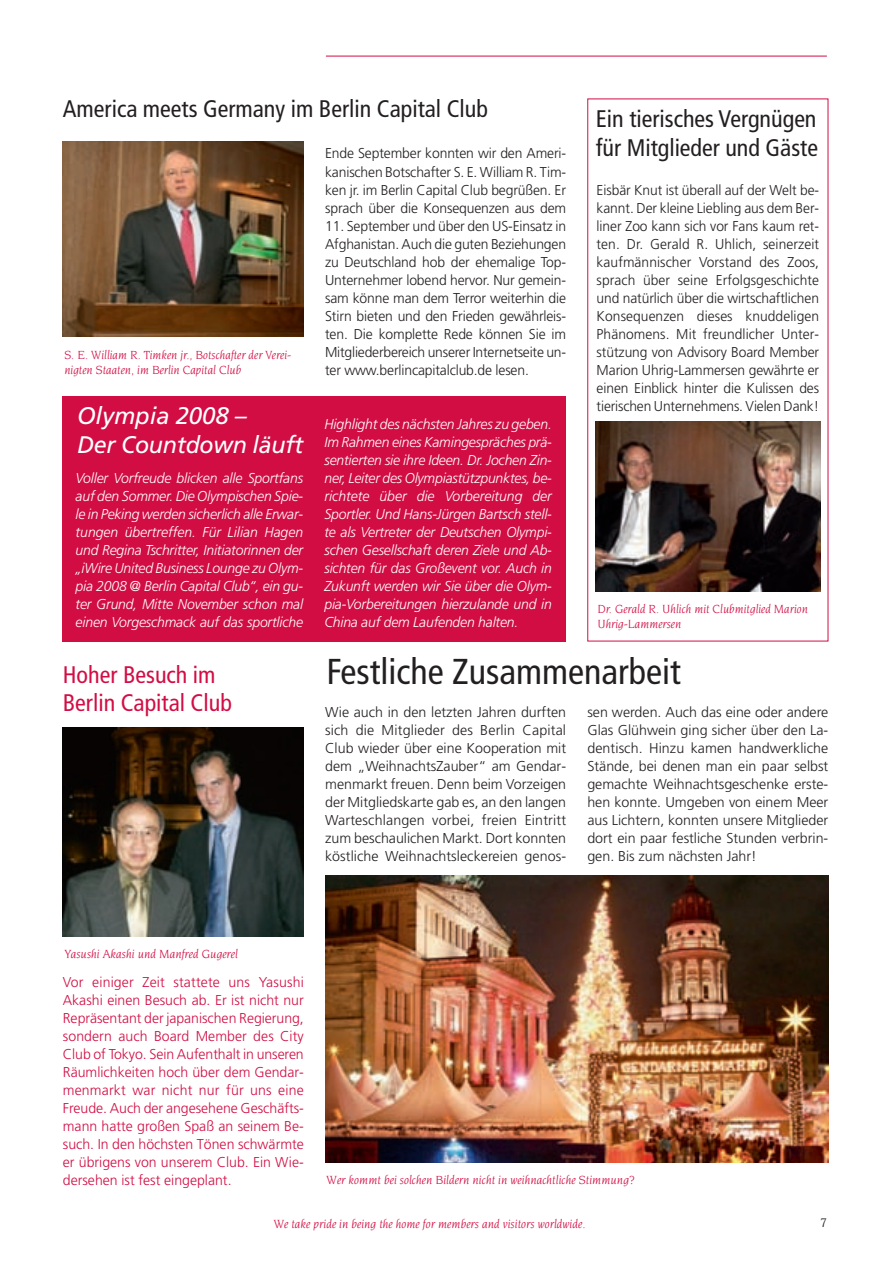
<style>
.page{position:relative;width:893px;height:1263px;background:#fff}
.page>*{position:absolute;margin:0;border:0;box-sizing:border-box;transform-origin:0 0}
.t1{font:condensed 36px "Frutiger";color:#231f20}
.t2{font:condensed 24px/28.8px "Frutiger";color:#231f20}
.t3{font:condensed 24px/28.8px "Frutiger";color:#d20d44}
.t4{font:italic 24px/28.8px "Frutiger";letter-spacing:-.01em;color:#fff}
.t5{font:300 14.25px/18px "Frutiger";letter-spacing:-.01em;color:#231f20;text-align:justify}
.t6{font:italic 300 14.25px/18px "Frutiger";letter-spacing:-.01em;color:#fff;text-align:justify}
.t7{font:300 14.25px/18px "Frutiger";color:#d20d44;text-align:justify}
.t8{font:13.5px "Novarese";color:#231f20}
.t9{font:italic 12.75px/15.3px "Novarese";color:#d20d44}
</style>
<div class="page">
<img style="left:62px;top:55px;width:767px;height:1108px">
<h2 class="t2" style="left:63px;top:96px;width:427px">America meets Germany im Berlin Capital Club</h2>
<p class="t9" style="left:64px;top:348px;width:229px">S. E. William R. Timken jr., Botschafter der Verei&shy;nigten Staaten, im Berlin Capital Club</p>
<h2 class="t4" style="left:77px;top:404px;width:228px">Olympia 2008 –<br>Der Countdown läuft</h2>
<p class="t6" style="left:76px;top:470px;width:229px">Voller Vorfreude blicken alle Sportfans auf den Sommer. Die Olympischen Spie&shy;le in Peking werden sicherlich alle Erwar&shy;tungen übertreffen. Für Lilian Hagen und Regina Tschritter, Initiatorinnen der „iWire United Business Lounge zu Olym&shy;pia 2008 @ Berlin Capital Club“, ein gu&shy;ter Grund, Mitte November schon mal einen Vorgeschmack auf das sportliche</p>
<p class="t5" style="left:325px;top:146px;width:242px">Ende September konnten wir den Ameri&shy;kanischen Botschafter S. E. William R. Tim&shy;ken jr. im Berlin Capital Club begrüßen. Er sprach über die Konsequenzen aus dem</p>
<p class="t5" style="left:325px;top:218px;width:242px">11. September und über den US-Einsatz in Afghanistan. Auch die guten Beziehungen zu Deutschland hob der ehemalige Top-Unternehmer lobend hervor. Nur gemein&shy;sam könne man dem Terror weiterhin die Stirn bieten und den Frieden gewährleis&shy;ten. Die komplette Rede können Sie im Mitgliederbereich unserer Internetseite un&shy;ter www.berlincapitalclub.de lesen.</p>
<p class="t6" style="left:324px;top:416px;width:229px">Highlight des nächsten Jahres zu geben.<br>Im Rahmen eines Kamingespräches prä&shy;sentierten sie ihre Ideen. Dr. Jochen Zin&shy;ner, Leiter des Olympiastützpunktes, be&shy;richtete über die Vorbereitung der Sportler. Und Hans-Jürgen Bartsch stell&shy;te als Vertreter der Deutschen Olympi&shy;schen Gesellschaft deren Ziele und Ab&shy;sichten für das Großevent vor. Auch in Zukunft werden wir Sie über die Olym&shy;pia-Vorbereitungen hierzulande und in China auf dem Laufenden halten.</p>
<h2 class="t2" style="left:596px;top:107px;width:224px">Ein tierisches Vergnügen für Mitglieder und Gäste</h2>
<p class="t5" style="left:597px;top:182px;width:224px">Eisbär Knut ist überall auf der Welt be&shy;kannt. Der kleine Liebling aus dem Ber&shy;liner Zoo kann sich vor Fans kaum ret&shy;ten. Dr. Gerald R. Uhlich, seinerzeit kaufmännischer Vorstand des Zoos, sprach über seine Erfolgsgeschichte und natürlich über die wirtschaftlichen Konsequenzen dieses knuddeligen Phänomens. Mit freundlicher Unter&shy;stützung von Advisory Board Member Marion Uhrig-Lammersen gewährte er einen Einblick hinter die Kulissen des tierischen Unternehmens. Vielen Dank!</p>
<p class="t9" style="left:597px;top:602px;width:212px">Dr. Gerald R. Uhlich mit Clubmitglied Marion<br>Uhrig-Lammersen</p>
<h2 class="t3" style="left:63px;top:662px;width:171px">Hoher Besuch im<br>Berlin Capital Club</h2>
<p class="t9" style="left:64px;top:947px;width:175px">Yasushi Akashi und Manfred Gugerel</p>
<h1 class="t1" style="left:327px;top:657px;width:356px">Festliche Zusammenarbeit</h1>
<p class="t5" style="left:325px;top:704px;width:242px">Wie auch in den letzten Jahren durften sich die Mitglieder des Berlin Capital Club wieder über eine Kooperation mit dem „WeihnachtsZauber“ am Gendar&shy;menmarkt freuen. Denn beim Vorzeigen der Mitgliedskarte gab es, an den langen Warteschlangen vorbei, freien Eintritt zum beschaulichen Markt. Dort konnten köstliche Weihnachtsleckereien genos-</p>
<p class="t5" style="left:587px;top:704px;width:242px">sen werden. Auch das eine oder andere Glas Glühwein ging sicher über den La&shy;dentisch. Hinzu kamen handwerkliche Stände, bei denen man ein paar selbst gemachte Weihnachtsgeschenke erste&shy;hen konnte. Umgeben von einem Meer aus Lichtern, konnten unsere Mitglieder dort ein paar festliche Stunden verbrin&shy;gen. Bis zum nächsten Jahr!</p>
<p class="t7" style="left:63px;top:974px;width:242px">Vor einiger Zeit stattete uns Yasushi Akashi einen Besuch ab. Er ist nicht nur Repräsentant der japanischen Regierung, sondern auch Board Member des City Club of Tokyo. Sein Aufenthalt in unseren Räumlichkeiten hoch über dem Gendar&shy;menmarkt war nicht nur für uns eine Freude. Auch der angesehene Geschäfts&shy;mann hatte großen Spaß an seinem Be&shy;such. In den höchsten Tönen schwärmte er übrigens von unserem Club. Ein Wie&shy;dersehen ist fest eingeplant.</p>
<p class="t9" style="left:327px;top:1173px;width:309px">Wer kommt bei solchen Bildern nicht in weihnachtliche Stimmung?</p>
<p class="t9" style="left:274px;top:1217px;width:313px">We take pride in being the home for members and visitors worldwide.</p>
<p class="t8" style="left:820px;top:1216px;width:8px">7</p>
</div>
